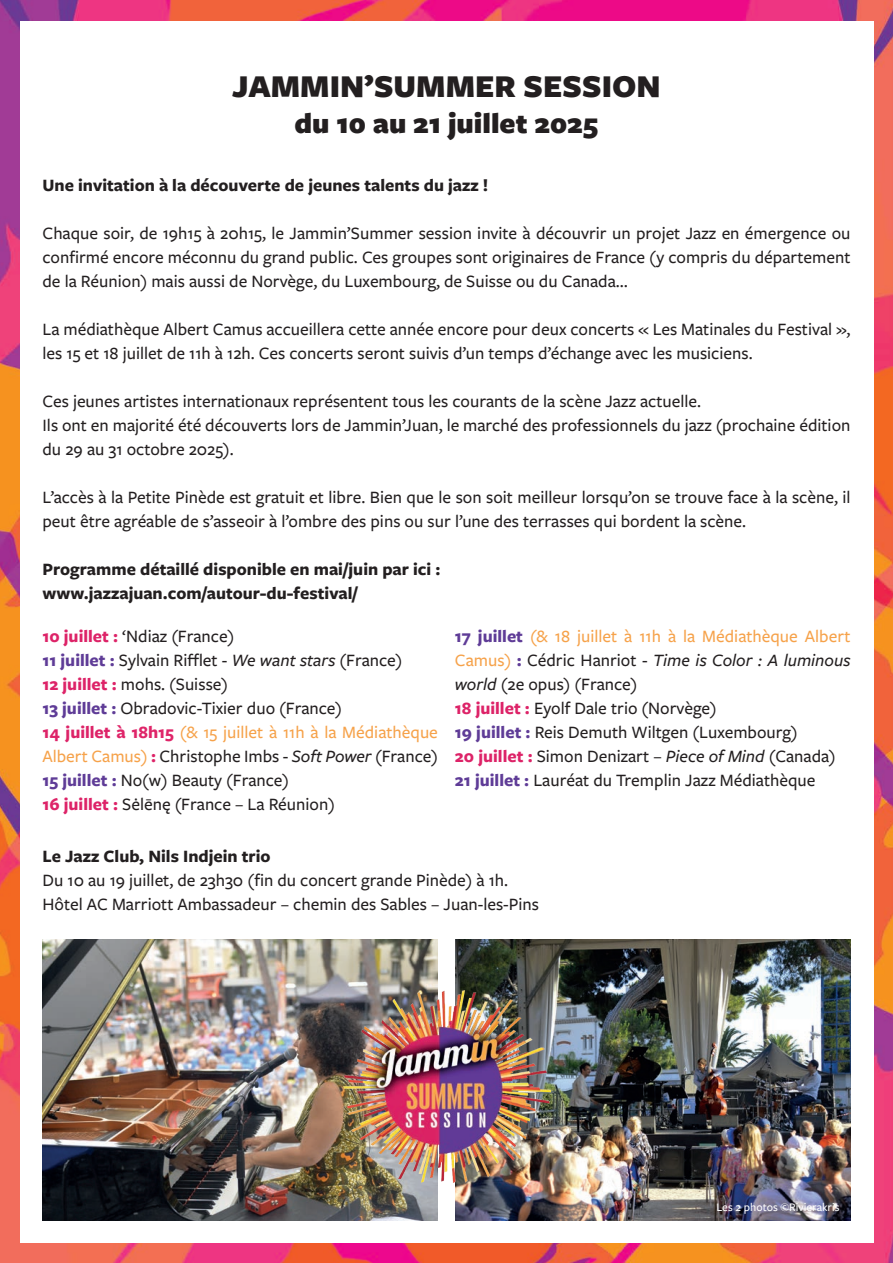
<style>
.page{position:relative;width:893px;height:1263px;background:#fff}
.page>*{position:absolute;margin:0;border:0;box-sizing:border-box;transform-origin:0 0}
.t1{font:900 33px "Freight Sans Pro";color:#231f20}
.t2{font:900 30px "Freight Sans Pro";color:#231f20}
.t3{font:500 18px/24px "Freight Sans Pro";color:#231f20}
.t4{font:700 18px/24px "Freight Sans Pro";color:#231f20}
.t5{font:500 12px "Freight Sans Pro";color:#fff}
.s1{font-weight:700;color:#dd2368}
.s2{font-weight:700;color:#5f3c97}
.s3{font-style:italic}
.s4{font-weight:700;color:#df2569}
.s5{color:#f6a24a}
</style>
<div class="page">
<img style="left:0;top:0;width:893px;height:1263px">
<div style="left:20px;top:21px;width:853px;height:1221px;background:#fff"></div>
<img style="left:455px;top:940px;width:395px;height:280px">
<img style="left:43px;top:940px;width:395px;height:280px">
<img style="left:343px;top:990px;width:208px;height:192px">
<h1 class="t1" style="left:232px;top:63px;width:430px">JAMMIN’SUMMER SESSION</h1>
<h2 class="t2" style="left:294px;top:102px;width:305px">du 10 au 21 juillet 2025</h2>
<p class="t4" style="left:43px;top:172px;width:447px">Une invitation à la découverte de jeunes talents du jazz !</p>
<p class="t3" style="left:43px;top:220px;width:809px;text-align:justify">Chaque soir, de 19h15 à 20h15, le Jammin’Summer session invite à découvrir un projet Jazz en émergence ou confirmé encore méconnu du grand public. Ces groupes sont originaires de France (y compris du département de la Réunion) mais aussi de Norvège, du Luxembourg, de Suisse ou du Canada…</p>
<p class="t3" style="left:43px;top:316px;width:809px">La médiathèque Albert Camus accueillera cette année encore pour deux concerts « Les Matinales du Festival », les 15 et 18 juillet de 11h à 12h. Ces concerts seront suivis d’un temps d’échange avec les musiciens.</p>
<p class="t3" style="left:43px;top:388px;width:809px">Ces jeunes artistes internationaux représentent tous les courants de la scène Jazz actuelle.<br>Ils ont en majorité été découverts lors de Jammin’Juan, le marché des professionnels du jazz (prochaine édition du 29 au 31 octobre 2025).</p>
<p class="t3" style="left:43px;top:484px;width:809px">L’accès à la Petite Pinède est gratuit et libre. Bien que le son soit meilleur lorsqu’on se trouve face à la scène, il peut être agréable de s’asseoir à l’ombre des pins ou sur l’une des terrasses qui bordent la scène.</p>
<p class="t4" style="left:43px;top:556px;width:399px">Programme détaillé disponible en mai/juin par ici : www.jazzajuan.com/autour-du-festival/</p>
<p class="t3" style="left:43px;top:623px;width:397px"><span class="s1">10 juillet :</span> ‘Ndiaz (France)<br><span class="s2">11 juillet :</span> Sylvain Rifflet - <span class="s3">We want stars</span> (France)<br><span class="s1">12 juillet :</span> mohs. (Suisse)<br><span class="s2">13 juillet :</span> Obradovic-Tixier duo (France)<br><span class="s1">14 juillet</span> <span class="s4">à 18h15</span> <span class="s5">(&amp; 15 juillet à 11h à la Médiathèque Albert Camus)</span> <span class="s1">:</span> Christophe Imbs - <span class="s3">Soft Power</span> (France)<br><span class="s2">15 juillet :</span> No(w) Beauty (France)<br><span class="s1">16 juillet :</span> Sėlēnę (France – La Réunion)</p>
<p class="t3" style="left:455px;top:623px;width:397px"><span class="s2">17 juillet</span> <span class="s5">(&amp; 18 juillet à 11h à la Médiathèque Albert Camus)</span> <span class="s2">:</span> Cédric Hanriot - <span class="s3">Time is Color : A luminous world</span> (2e opus) (France)<br><span class="s1">18 juillet :</span> Eyolf Dale trio (Norvège)<br><span class="s2">19 juillet :</span> Reis Demuth Wiltgen (Luxembourg)<br><span class="s1">20 juillet :</span> Simon Denizart – <span class="s3">Piece of Mind</span> (Canada)<br><span class="s2">21 juillet :</span> Lauréat du Tremplin Jazz Médiathèque</p>
<p class="t4" style="left:43px;top:843px;width:230px">Le Jazz Club, Nils Indjein trio</p>
<p class="t3" style="left:43px;top:867px;width:498px">Du 10 au 19 juillet, de 23h30 (fin du concert grande Pinède) à 1h.<br>Hôtel AC Marriott Ambassadeur – chemin des Sables – Juan-les-Pins</p>
<p class="t5" style="left:716px;top:1199px;width:125px">Les 2 photos ©Rivierakris</p>
</div>
